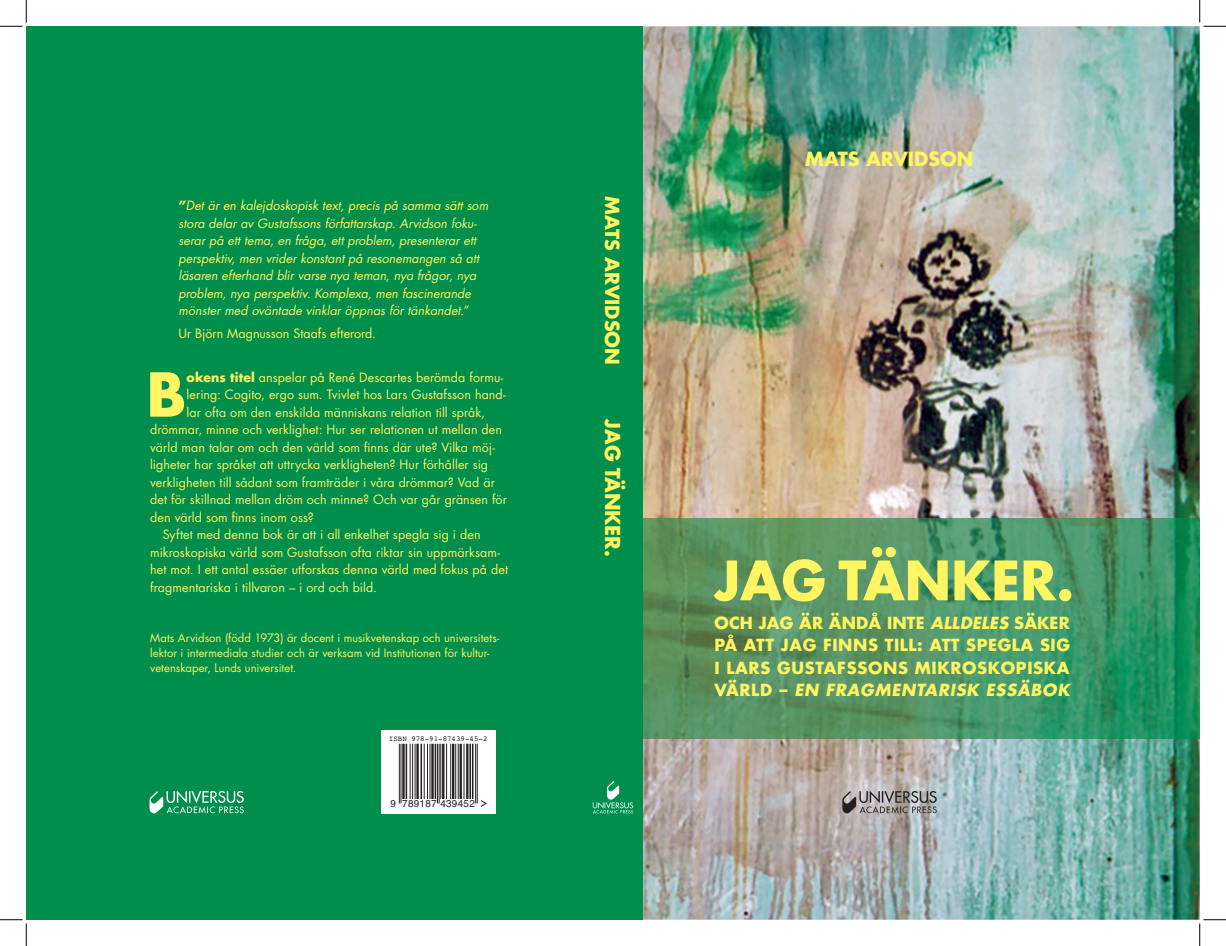
<style>
.page{position:relative;width:1226px;height:946px;background:#fff}
.page>*{position:absolute;margin:0;border:0;box-sizing:border-box;transform-origin:0 0}
.t1{font:700 58.88px "Futura Std";color:#fff461}
.t2{font:700 52.75px "Futura Std";color:#fff461}
.t3{font:700 20px "Futura Std";letter-spacing:-.005em;color:#fff461}
.t4{font:700 19px "Futura Std";color:#fff461}
.t5{font:700 16.25px/22.5px "Futura Std";letter-spacing:.04em;color:#fff461;text-align:justify}
.t6{font:12.5px "Futura Std";letter-spacing:.005em;color:#fff461}
.t7{font:italic 12.5px/17.5px "Futura Std";color:#fff461}
.t8{font:11.25px/15px "Futura Std";letter-spacing:.005em;color:#fff461}
.t9{font:10px "Helvetica";letter-spacing:.025em;color:#231f20}
.t10{font:7.5px "Courier";color:#231f20}
.s1{font-weight:700;font-style:normal}
.s2{font-weight:700}
.s3{font-style:italic}
</style>
<div class="page">
<img style="left:643px;top:26px;width:556px;height:893px">
<svg style="left:842px;top:790px;width:94px;height:23px;background:#918c8c"></svg>
<img style="left:643px;top:518px;width:556px;height:220px">
<div style="left:26px;top:26px;width:617px;height:893px;background:#008e4d"></div>
<svg style="left:149px;top:790px;width:95px;height:23px"></svg>
<svg style="left:381px;top:730px;width:114px;height:83px;background:#efefef"></svg>
<hr style="left:399px;top:743px;width:1px;height:60px;background:#231f20">
<hr style="left:400px;top:743px;width:1px;height:60px;background:#231f20">
<hr style="left:402px;top:743px;width:2px;height:56px;background:#231f20">
<hr style="left:405px;top:743px;width:2px;height:56px;background:#231f20">
<hr style="left:410px;top:743px;width:1px;height:56px;background:#231f20">
<hr style="left:412px;top:743px;width:1px;height:56px;background:#231f20">
<hr style="left:415px;top:743px;width:1px;height:56px;background:#231f20">
<hr style="left:416px;top:743px;width:3px;height:56px;background:#231f20">
<hr style="left:420px;top:743px;width:2px;height:56px;background:#231f20">
<hr style="left:424px;top:743px;width:1px;height:56px;background:#231f20">
<hr style="left:427px;top:743px;width:1px;height:56px;background:#231f20">
<hr style="left:429px;top:743px;width:1px;height:56px;background:#231f20">
<hr style="left:431px;top:743px;width:2px;height:56px;background:#231f20">
<hr style="left:434px;top:743px;width:2px;height:56px;background:#231f20">
<hr style="left:437px;top:743px;width:1px;height:60px;background:#231f20">
<hr style="left:439px;top:743px;width:1px;height:60px;background:#231f20">
<hr style="left:440px;top:743px;width:1px;height:56px;background:#231f20">
<hr style="left:442px;top:743px;width:2px;height:56px;background:#231f20">
<hr style="left:446px;top:743px;width:1px;height:56px;background:#231f20">
<hr style="left:450px;top:743px;width:1px;height:56px;background:#231f20">
<hr style="left:452px;top:743px;width:2px;height:56px;background:#231f20">
<hr style="left:455px;top:743px;width:1px;height:56px;background:#231f20">
<hr style="left:458px;top:743px;width:1px;height:56px;background:#231f20">
<hr style="left:459px;top:743px;width:3px;height:56px;background:#231f20">
<hr style="left:463px;top:743px;width:1px;height:56px;background:#231f20">
<hr style="left:466px;top:743px;width:2px;height:56px;background:#231f20">
<hr style="left:469px;top:743px;width:2px;height:56px;background:#231f20">
<hr style="left:472px;top:743px;width:1px;height:56px;background:#231f20">
<hr style="left:475px;top:743px;width:1px;height:60px;background:#231f20">
<hr style="left:477px;top:743px;width:1px;height:60px;background:#231f20">
<svg style="left:480px;top:799px;width:7px;height:8px"></svg>
<svg style="left:592px;top:781px;width:41px;height:32px"></svg>
<svg style="left:0;top:0;width:27px;height:27px"></svg>
<svg style="left:0;top:919px;width:27px;height:26px"></svg>
<svg style="left:1199px;top:0;width:26px;height:27px"></svg>
<svg style="left:1199px;top:919px;width:26px;height:26px"></svg>
<p class="t7" style="left:178px;top:197px;width:311px"><span class="s1">”</span>Det är en kalejdoskopisk text, precis på samma sätt som stora delar av Gustafssons författarskap. Arvidson foku&shy;serar på ett tema, en fråga, ett problem, presenterar ett perspektiv, men vrider konstant på resonemangen så att läsaren efterhand blir varse nya teman, nya frågor, nya problem, nya perspektiv. Komplexa, men fascinerande mönster med oväntade vinklar öppnas för tänkandet.”</p>
<p class="t6" style="left:178px;top:325px;width:199px">Ur Björn Magnusson Staafs efterord.</p>
<h1 class="t1" style="left:146px;top:355px;width:41px">B</h1>
<p class="t6" style="left:187px;top:369px;width:318px"><span class="s2">okens titel</span> anspelar på René Descartes berömda formu-</p>
<p class="t6" style="left:187px;top:386px;width:321px">lering: Cogito, ergo sum. Tvivlet hos Lars Gustafsson hand-</p>
<p class="t6" style="left:187px;top:404px;width:300px">lar ofta om den enskilda människans relation till språk,</p>
<p class="t6" style="left:150px;top:421px;width:353px">drömmar, minne och verklighet: Hur ser relationen ut mellan den</p>
<p class="t6" style="left:150px;top:439px;width:346px">värld man talar om och den värld som nns där ute? Vilka möj-</p>
<p class="t6" style="left:150px;top:456px;width:339px">ligheter har språket att uttrycka verkligheten? Hur förhåller sig</p>
<p class="t6" style="left:150px;top:474px;width:346px">verkligheten till sådant som framträder i våra drömmar? Vad är</p>
<p class="t6" style="left:150px;top:491px;width:358px">det för skillnad mellan dröm och minne? Och var går gränsen för</p>
<p class="t6" style="left:150px;top:509px;width:165px">den värld som nns inom oss?</p>
<p class="t6" style="left:163px;top:526px;width:319px">Syftet med denna bok är att i all enkelhet spegla sig i den</p>
<p class="t6" style="left:150px;top:544px;width:351px">mikro skopiska värld som Gustafsson ofta riktar sin uppmärksam-</p>
<p class="t6" style="left:150px;top:561px;width:359px">het mot. I ett antal essäer utforskas denna värld med fokus på det</p>
<p class="t6" style="left:150px;top:579px;width:228px">fragmentariska i tillvaron – i ord och bild.</p>
<p class="t8" style="left:150px;top:630px;width:351px">Mats Arvidson (född 1973) är docent i musikvetenskap och universitets&shy;lektor i intermediala studier och är verksam vid Institutionen för kultur&shy;vetenskaper, Lunds universitet.</p>
<p class="t10" style="left:389px;top:733px;width:100px">ISBN 978-91-87439-45-2</p>
<p class="t9" style="left:390px;top:795px;width:86px">9 789187 439452</p>
<h3 class="t4" style="left:624px;top:196px;width:170px;rotate:90deg">MATS ARVIDSON</h3>
<h3 class="t3" style="left:626px;top:419px;width:139px;rotate:90deg">JAG TÄNKER.</h3>
<h3 class="t4" style="left:805px;top:146px;width:170px">MATS ARVIDSON</h3>
<h2 class="t2" style="left:714px;top:545px;width:361px">JAG TÄNKER.</h2>
<h3 class="t5" style="left:714px;top:611px;width:357px">OCH JAG ÄR ÄNDÅ INTE <span class="s3">ALLDELES</span> SÄKER PÅ ATT JAG FINNS TILL: ATT SPEGLA SIG I LARS GUSTAFSSONS MIKROSKOPISKA VÄRLD – <span class="s3">EN FRAGMENTARISK ESSÄBOK</span></h3>
</div>
